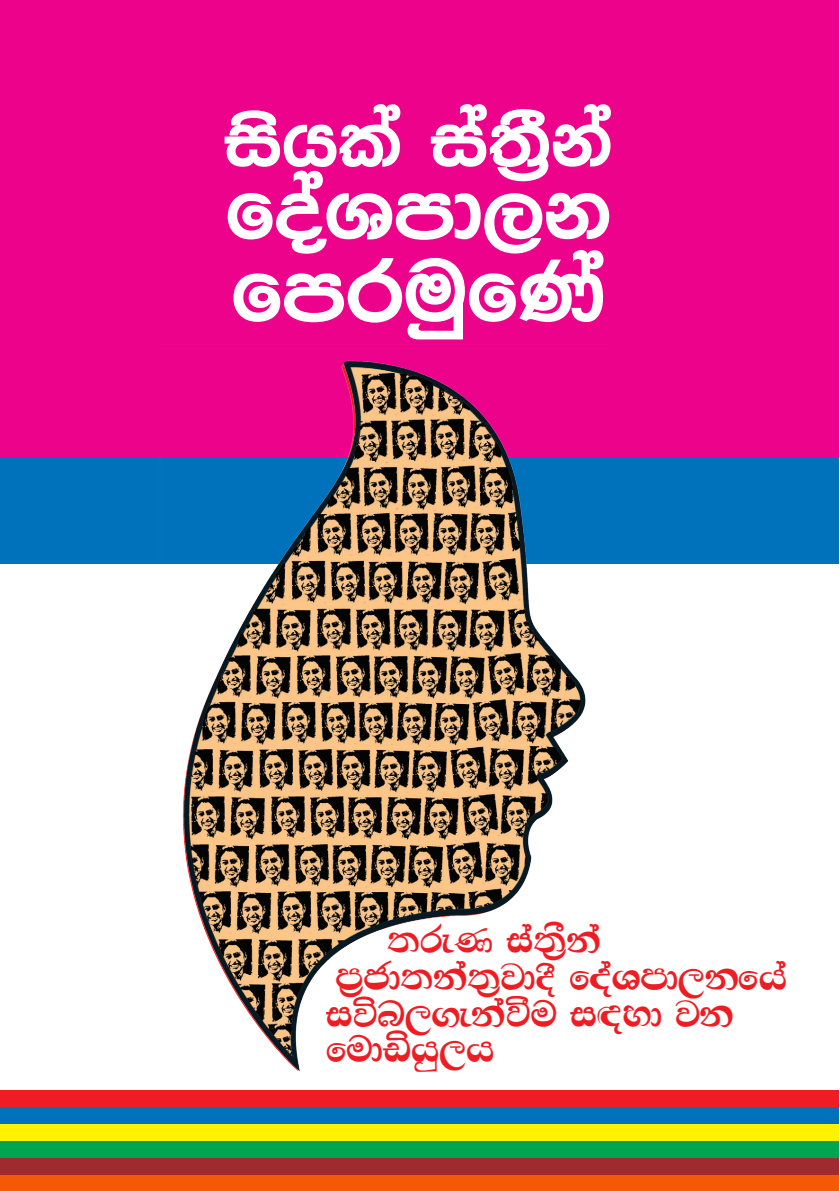
<style>
.page{position:relative;width:840px;height:1191px;background:#fff}
.page>*{position:absolute;margin:0;border:0;box-sizing:border-box;transform-origin:0 0}
.t1{font:94.6px "FM Ganganeex";color:#fff}
.t2{font:90.6px "FM Ganganeex";color:#fff}
.t3{font:82.8px "FM Ganganeex";color:#fff}
.t4{font:36.2px/36.4px "CC Old Press";color:#ee1d23}
</style>
<div class="page">
<div style="left:0;top:349px;width:838px;height:214px;background:#0072bc"></div>
<div style="left:0;top:0;width:838px;height:456px;background:#ed028c"></div>
<img style="left:160px;top:360px;width:452px;height:712px">
<div style="left:0;top:1090px;width:838px;height:17px;background:#ee1d23"></div>
<div style="left:0;top:1107px;width:838px;height:17px;background:#0072bc"></div>
<div style="left:0;top:1124px;width:838px;height:17px;background:#fff200"></div>
<div style="left:0;top:1141px;width:838px;height:17px;background:#00a54f"></div>
<div style="left:0;top:1158px;width:838px;height:17px;background:#9f2a30"></div>
<div style="left:0;top:1175px;width:838px;height:16px;background:#f65905"></div>
<p class="t3" style="left:225px;top:97px;width:389px">ishla ia;%Ska</p>
<p class="t2" style="left:227px;top:163px;width:386px">foaYmd,k</p>
<p class="t1" style="left:232px;top:242px;width:375px">fmruqfKa</p>
<p class="t4" style="left:325px;top:923px;width:463px;text-indent:62px">;REK IA;%SKA<br>M%CD;KA;%JD§ FOAYMD,KFHA<br>IÚN,.EKAÙU I`OYD JK<br>FUDÄHQ,H</p>
</div>
